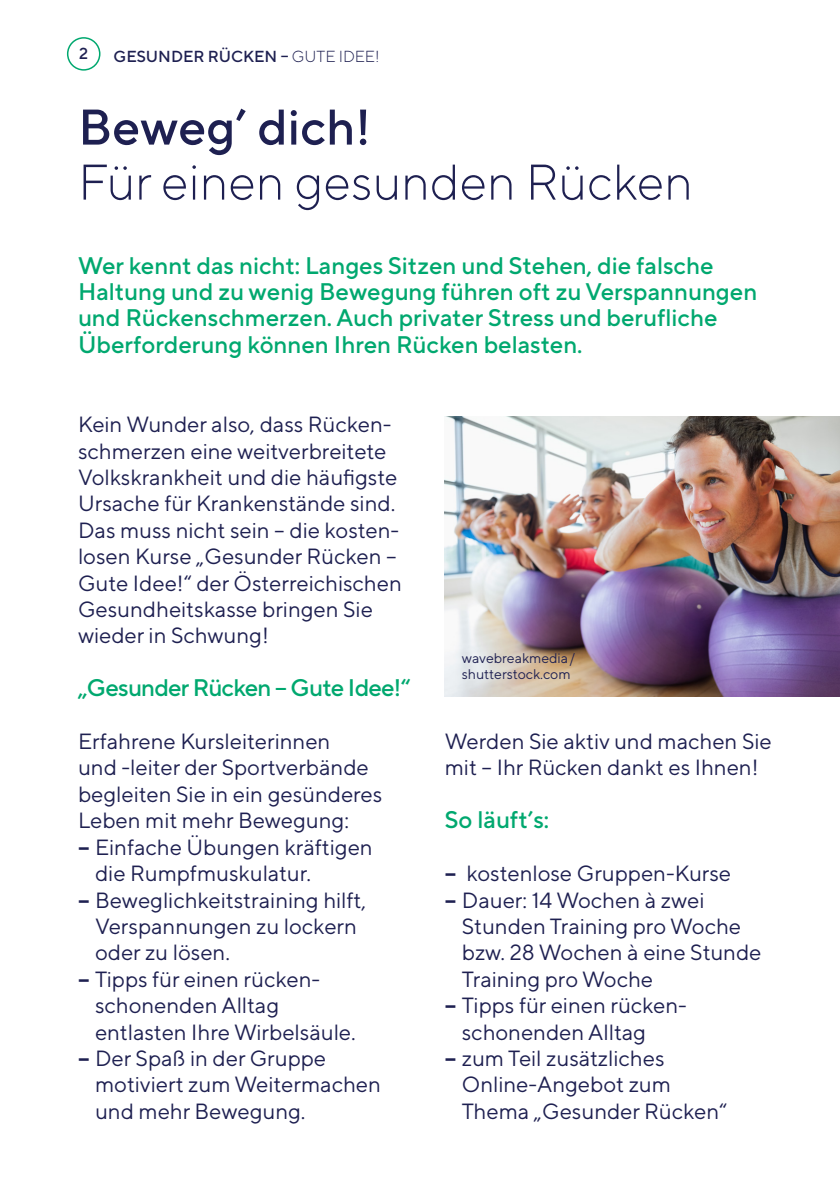
<style>
.page{position:relative;width:840px;height:1191px;background:#fff}
.page>*{position:absolute;margin:0;border:0;box-sizing:border-box;transform-origin:0 0}
.t1{font:300 50px "TT Norms Pro";color:#1e2051}
.t2{font:500 50px "TT Norms Pro";color:#1e2051}
.t3{font:500 24px/26.4px "TT Norms Pro";color:#00a86f}
.t4{font:500 24px "TT Norms Pro";letter-spacing:-.03em;color:#00a86f}
.t5{font:22px/26.4px "TT Norms Pro";color:#1e2051}
.t6{font:500 16px "TT Norms Pro";color:#1e2051}
.t7{font:14px/16px "TT Norms Pro";color:#1e2051}
.s1{font-weight:300}
.s2{font-weight:700}
</style>
<div class="page">
<div style="left:67px;top:37px;width:33px;height:34px;border:2px solid #00a86f;border-radius:50%"></div>
<img style="left:444px;top:417px;width:395px;height:279px">
<p class="t6" style="left:79px;top:42px;width:10px">2</p>
<p class="t6" style="left:113px;top:45px;width:267px">GESUNDER RÜCKEN – <span class="s1">GUTE IDEE!</span></p>
<h1 class="t2" style="left:78px;top:91px;width:294px">Beweg’ dich!</h1>
<h1 class="t1" style="left:78px;top:146px;width:615px">Für einen gesunden Rücken</h1>
<p class="t3" style="left:78px;top:250px;width:680px">Wer kennt das nicht: Langes Sitzen und Stehen, die falsche Haltung und zu wenig Bewegung führen oft zu Verspannungen und Rückenschmerzen. Auch privater Stress und berufliche Überforderung können Ihren Rücken belasten.</p>
<p class="t5" style="left:78px;top:409px;width:325px">Kein Wunder also, dass Rücken&shy;schmerzen eine weitverbreitete<br>Volkskrankheit und die häufigste<br>Ursache für Krankenstände sind.<br>Das muss nicht sein – die kosten&shy;losen Kurse „Gesunder Rücken –<br>Gute Idee!“ der Österreichischen<br>Gesundheitskasse bringen Sie wieder in Schwung!</p>
<p class="t4" style="left:78px;top:670px;width:334px">„Gesunder Rücken – Gute Idee!“</p>
<p class="t5" style="left:78px;top:726px;width:305px">Erfahrene Kursleiterinnen<br>und -leiter der Sportverbände begleiten Sie in ein gesünderes<br>Leben mit mehr Bewegung:</p>
<p class="t5" style="left:95px;top:832px;width:279px;text-indent:-17px"><span class="s2">–</span> Einfache Übungen kräftigen die Rumpfmuskulatur.</p>
<p class="t5" style="left:95px;top:885px;width:273px;text-indent:-17px"><span class="s2">–</span> Beweglichkeitstraining hilft,<br>Verspannungen zu lockern oder zu lösen.</p>
<p class="t5" style="left:95px;top:964px;width:262px;text-indent:-17px"><span class="s2">–</span> Tipps für einen rücken&shy;schonenden Alltag entlasten Ihre Wirbelsäule.</p>
<p class="t5" style="left:95px;top:1043px;width:287px;text-indent:-17px"><span class="s2">–</span> Der Spaß in der Gruppe motiviert zum Weitermachen und mehr Bewegung.</p>
<p class="t7" style="left:461px;top:649px;width:114px">wavebreakmedia/ shutterstock.com</p>
<p class="t5" style="left:444px;top:726px;width:328px">Werden Sie aktiv und machen Sie mit – Ihr Rücken dankt es Ihnen!</p>
<p class="t3" style="left:444px;top:805px;width:106px">So läuft’s:</p>
<p class="t5" style="left:444px;top:858px;width:288px"><span class="s2">–</span> kostenlose Gruppen-Kurse</p>
<p class="t5" style="left:461px;top:885px;width:301px;text-indent:-17px"><span class="s2">–</span> Dauer: 14 Wochen à zwei<br>Stunden Training pro Woche bzw. 28 Wochen à eine Stunde<br>Training pro Woche</p>
<p class="t5" style="left:461px;top:990px;width:224px;text-indent:-17px"><span class="s2">–</span> Tipps für einen rücken&shy;schonenden Alltag</p>
<p class="t5" style="left:461px;top:1043px;width:267px;text-indent:-17px"><span class="s2">–</span> zum Teil zusätzliches<br>Online-Angebot zum<br>Thema „Gesunder Rücken“</p>
</div>
